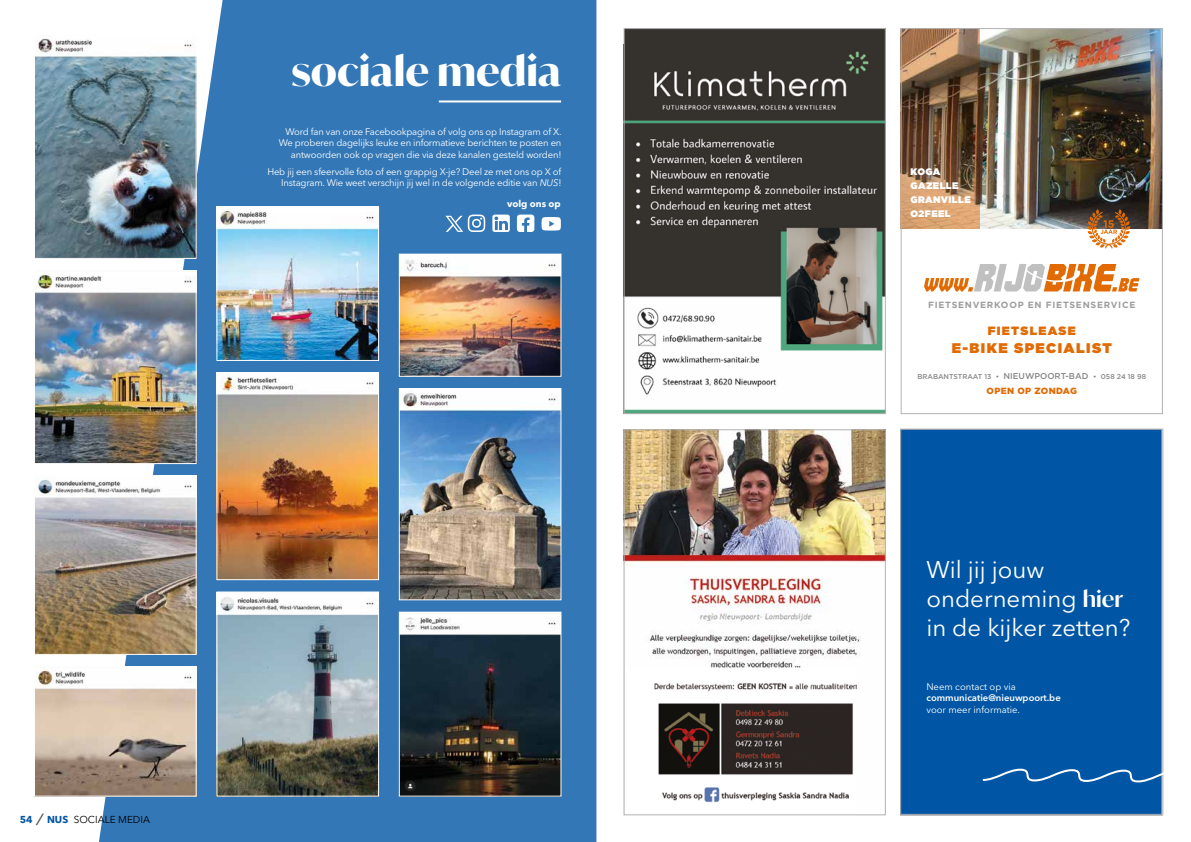
<style>
.page{position:relative;width:1191px;height:842px;background:#fff}
.page>*{position:absolute;margin:0;border:0;box-sizing:border-box;transform-origin:0 0}
.t1{font:700 40px "Ivy Mode";color:#fff}
.t2{font:24px/28.8px "Avenir Next LT Pro";color:#fff}
.t3{font:900 14px "Gotham";letter-spacing:.1em;color:#e16a03}
.t4{font:900 12px "Gotham";letter-spacing:.11em;color:#e16a03}
.t5{font:10px "Avenir Next LT Pro";color:#000}
.t6{font:9.5px/11.4px "Avenir Next LT Pro";letter-spacing:-.02em;color:#fff;text-align:right}
.t7{font:9.5px "Avenir Next LT Pro";color:#fff}
.t8{font:900 9.5px/14px "Gotham";letter-spacing:.04em;color:#fff}
.t9{font:600 9.5px "Avenir Next LT Pro";color:#fff}
.t10{font:700 9.5px "Avenir Next LT Pro";color:#fff}
.t11{font:700 9px "Gotham";letter-spacing:.08em;color:#9d9d9c}
.t12{font:900 9px "Gotham";letter-spacing:.04em;color:#e16a03}
.t13{font:500 7px "Gotham";color:#878787}
.s1{font-style:italic}
.s2{font-weight:700;color:#0056a4}
.s3{font-size:16px;color:#575756}
.s4{font-size:8.5px}
.s5{font-family:"Ivy Mode";font-weight:600;font-size:22px}
</style>
<div class="page">
<div style="left:99px;top:0;width:497px;height:842px;background:#3377b6"></div>
<hr style="left:439px;top:100px;width:122px;height:2px;background:#fff">
<svg style="left:492px;top:215px;width:18px;height:17px"></svg>
<svg style="left:517px;top:215px;width:17px;height:17px"></svg>
<svg style="left:541px;top:217px;width:20px;height:14px"></svg>
<svg style="left:445px;top:215px;width:40px;height:17px"></svg>
<img style="left:36px;top:668px;width:159px;height:127px">
<div style="left:34px;top:666px;width:163px;height:131px;border:1px solid #fff"></div>
<img style="left:36px;top:36px;width:159px;height:221px">
<div style="left:34px;top:34px;width:163px;height:225px;border:1px solid #fff"></div>
<img style="left:36px;top:272px;width:159px;height:190px">
<div style="left:34px;top:270px;width:163px;height:194px;border:1px solid #fff"></div>
<img style="left:36px;top:477px;width:159px;height:176px">
<div style="left:34px;top:475px;width:163px;height:180px;border:1px solid #fff"></div>
<img style="left:401px;top:256px;width:158px;height:119px">
<div style="left:399px;top:254px;width:162px;height:123px;border:1px solid #fff"></div>
<img style="left:401px;top:614px;width:158px;height:181px">
<div style="left:399px;top:612px;width:162px;height:185px;border:1px solid #fff"></div>
<img style="left:401px;top:390px;width:158px;height:208px">
<div style="left:399px;top:388px;width:162px;height:212px;border:1px solid #fff"></div>
<img style="left:218px;top:593px;width:159px;height:202px">
<div style="left:216px;top:591px;width:163px;height:206px;border:1px solid #fff"></div>
<img style="left:218px;top:208px;width:159px;height:151px">
<div style="left:216px;top:206px;width:163px;height:155px;border:1px solid #fff"></div>
<img style="left:218px;top:374px;width:159px;height:204px">
<div style="left:216px;top:372px;width:163px;height:208px;border:1px solid #fff"></div>
<img style="left:626px;top:431px;width:257px;height:371px">
<div style="left:624px;top:429px;width:261px;height:386px;border:1px solid #b3b2b2"></div>
<img style="left:903px;top:30px;width:257px;height:199px">
<svg style="left:924px;top:264px;width:215px;height:27px"></svg>
<svg style="left:1087px;top:209px;width:43px;height:39px"></svg>
<div style="left:901px;top:28px;width:261px;height:386px;border:1px solid #b3b2b2"></div>
<div style="left:624px;top:29px;width:261px;height:385px;background:#35312d"></div>
<img style="left:626px;top:51px;width:257px;height:361px">
<div style="left:624px;top:28px;width:261px;height:386px;border:1px solid #b3b2b2"></div>
<div style="left:900px;top:429px;width:262px;height:385px;background:#0056a4"></div>
<div style="left:900px;top:429px;width:262px;height:385px;border:1px solid #b3b2b2"></div>
<svg style="left:982px;top:768px;width:182px;height:17px"></svg>
<h1 class="t1" style="left:291px;top:44px;width:271px">sociale media</h1>
<p class="t6" style="left:279px;top:126px;width:284px">Word fan van onze Facebookpagina of volg ons op Instagram of X.<br>We proberen dagelijks leuke en informatieve berichten te posten en antwoorden ook op vragen die via deze kanalen gesteld worden!</p>
<p class="t6" style="left:267px;top:166px;width:295px">Heb jij een sfeervolle foto of een grappig X-je? Deel ze met ons op X of<br>Instagram. Wie weet verschijn jij wel in de volgende editie van <span class="s1">NUS</span>!</p>
<p class="t10" style="left:507px;top:198px;width:55px">volg ons op</p>
<p class="t5" style="left:20px;top:813px;width:132px"><span class="s2">54</span> <span class="s3">/</span> <span class="s2">NUS</span> SOCIALE MEDIA</p>
<p class="t8" style="left:910px;top:164px;width:62px">KOGA<br>GAZELLE<br>GRANVILLE<br>O2FEEL</p>
<p class="t11" style="left:928px;top:299px;width:209px">FIETSENVERKOOP EN FIETSENSERVICE</p>
<p class="t4" style="left:987px;top:322px;width:89px">FIETSLEASE</p>
<h3 class="t3" style="left:951px;top:337px;width:162px">E-BIKE SPECIALIST</h3>
<p class="t13" style="left:917px;top:372px;width:230px">BRABANTSTRAAT 13 • <span class="s4">NIEUWPOORT-BAD</span> • 058 24 18 98</p>
<p class="t12" style="left:986px;top:385px;width:92px">OPEN OP ZONDAG</p>
<h2 class="t2" style="left:926px;top:555px;width:205px">Wil jij jouw onderneming <span class="s5">hier </span>in de kijker zetten?</h2>
<p class="t7" style="left:926px;top:681px;width:91px">Neem contact op via</p>
<p class="t9" style="left:926px;top:692px;width:136px">communicatie@nieuwpoort.be</p>
<p class="t7" style="left:926px;top:703px;width:95px">voor meer informatie.</p>
</div>
